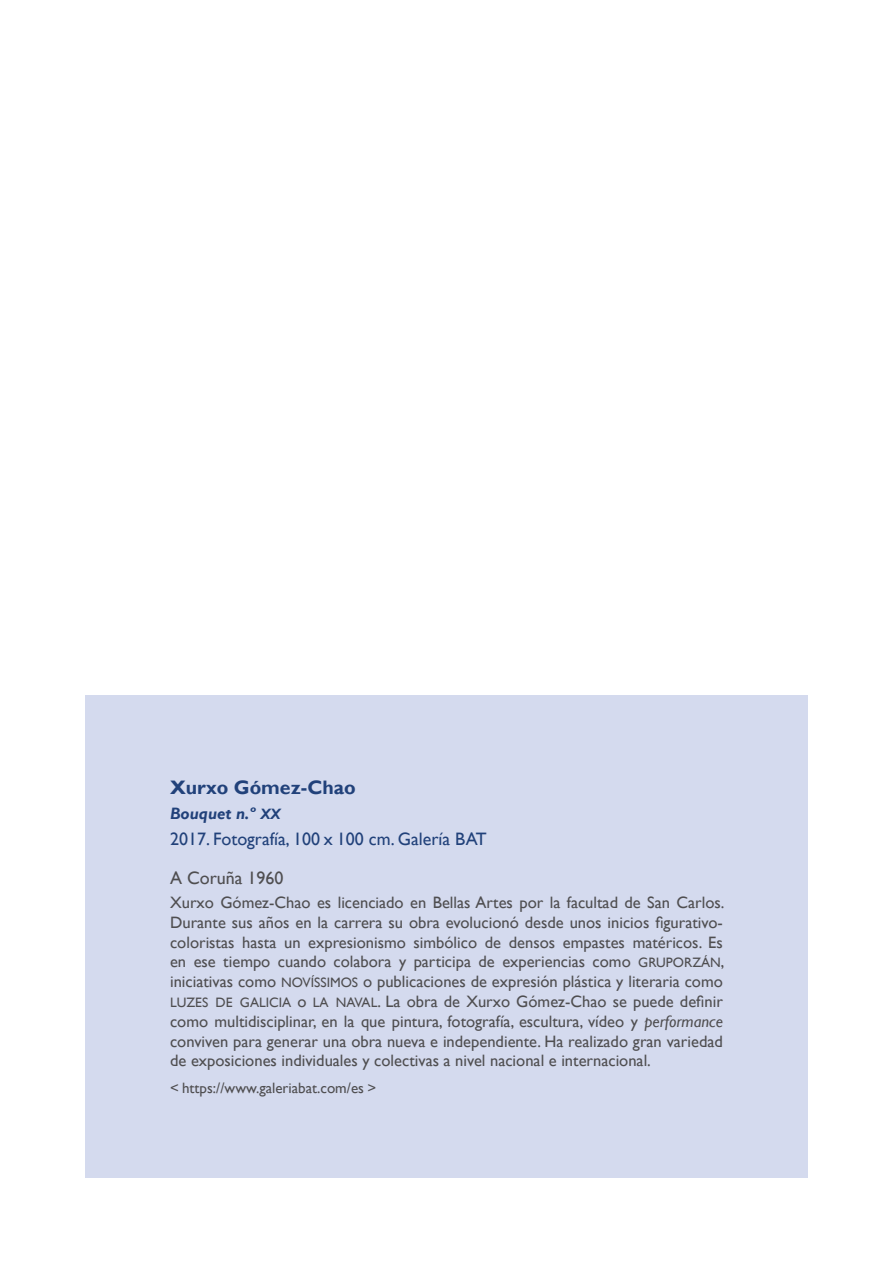
<style>
.page{position:relative;width:893px;height:1263px;background:#fff}
.page>*{position:absolute;margin:0;border:0;box-sizing:border-box;transform-origin:0 0}
.t1{font:700 19.5px "Gill Sans";color:#21417a}
.t2{font:18px "Gill Sans";color:#21417a}
.t3{font:18px "Gill Sans";color:#4f4e50}
.t4{font:16.5px/19.8px "Gill Sans";color:#4f4e50;text-align:justify}
.t5{font:italic 700 16.5px "Gill Sans";color:#21417a}
.t6{font:15px "Gill Sans";color:#4f4e50}
.s1{font-size:15px}
.s2{font-size:13.65px}
.s3{font-style:italic}
</style>
<div class="page">
<div style="left:85px;top:695px;width:723px;height:483px;background:#d4daee"></div>
<p class="t1" style="left:170px;top:775px;width:187px">Xurxo Gómez-Chao</p>
<p class="t5" style="left:170px;top:804px;width:112px">Bouquet n.º <span class="s1">XX</span></p>
<p class="t2" style="left:170px;top:829px;width:318px">2017. Fotografía, 100 x 100 cm. Galería BAT</p>
<p class="t3" style="left:170px;top:867px;width:115px">A Coruña 1960</p>
<p class="t4" style="left:170px;top:893px;width:556px">Xurxo Gómez-Chao es licenciado en Bellas Artes por la facultad de San Carlos.<br>Durante sus años en la carrera su obra evolucionó desde unos inicios figurativo&shy;coloristas hasta un expresionismo simbólico de densos empastes matéricos. Es en ese tiempo cuando colabora y participa de experiencias como <span class="s2">GRUPORZÁN</span>, iniciativas como <span class="s2">NOVÍSSIMOS</span> o publicaciones de expresión plástica y literaria como <span class="s2">LUZES DE GALICIA</span> o <span class="s2">LA NAVAL</span>. La obra de Xurxo Gómez-Chao se puede definir como multidisciplinar, en la que pintura, fotografía, escultura, vídeo y <span class="s3">performance </span>conviven para generar una obra nueva e independiente. Ha realizado gran variedad de exposiciones individuales y colectivas a nivel nacional e internacional.</p>
<p class="t6" style="left:170px;top:1079px;width:207px">&lt; https://www.galeriabat.com/es &gt;</p>
</div>
